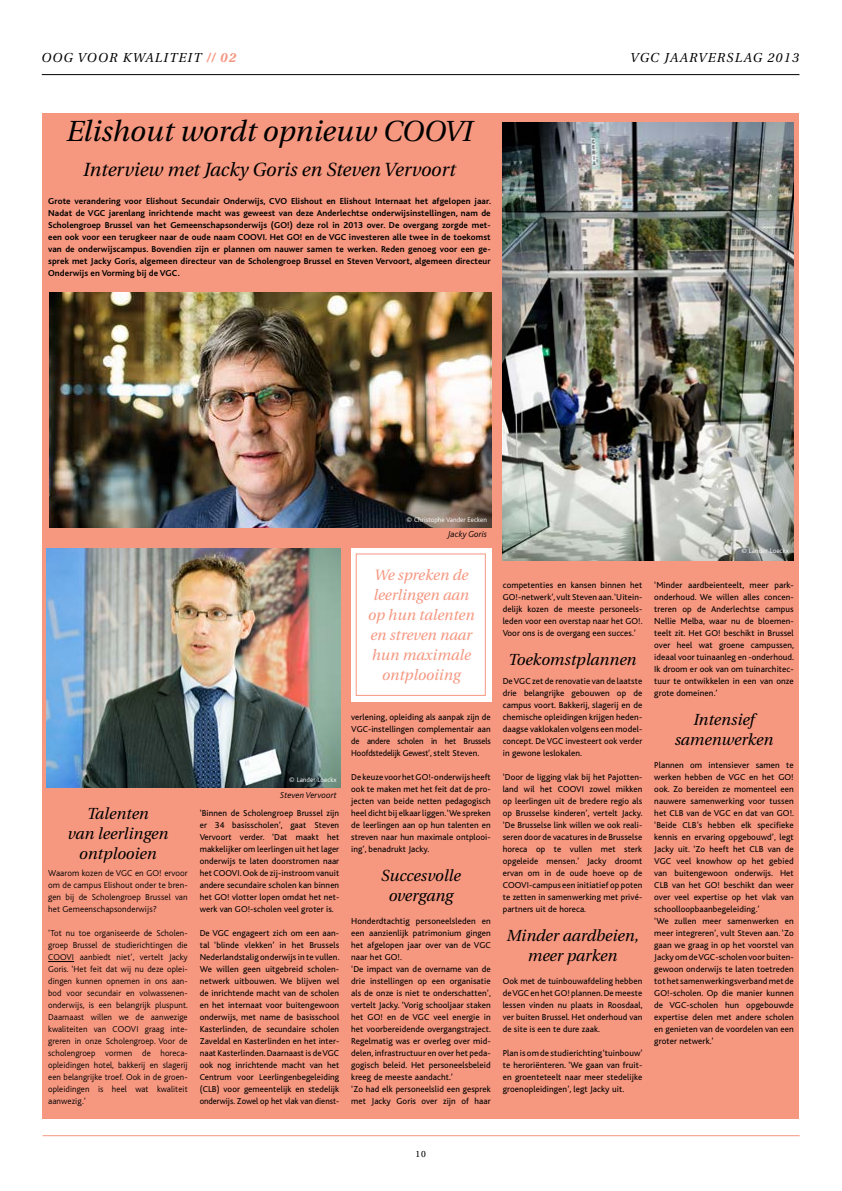
<style>
.page{position:relative;width:842px;height:1191px;background:#fff}
.page>*{position:absolute;margin:0;border:0;box-sizing:border-box;transform-origin:0 0}
.Titel_artikel{font:italic 29px "Utopia";color:#000}
.Ondertitel{font:italic 19px "Utopia";color:#000}
.Tussentitel{font:italic 16px/20px "Utopia";color:#000;text-align:center}
.t1{font:italic 15px/20px "Utopia";color:#f69780;text-align:center}
.t2{font:italic 13px "Utopia";letter-spacing:.1em;color:#000}
.Body_txt_WIT{font:9px/12px "Bliss";letter-spacing:.01em;color:#000;text-align:justify}
.Inleiding{font:700 9px/12px "Bliss";letter-spacing:.01em;color:#000;text-align:justify}
.Body_txt_WIT-2{font:300 9px/12px "Bliss";letter-spacing:.01em;color:#000;text-align:justify}
.Onderschrift{font:italic 300 9px "Bliss";letter-spacing:.01em;color:#000}
.t3{font:9px "Utopia";color:#000}
.Body_txt{font:300 7px "Bliss";letter-spacing:.01em;color:#fff}
.s1{font-weight:700;color:#f69780}
</style>
<div class="page">
<hr style="left:42px;top:74px;width:757px;height:1px;background:#000">
<div style="left:43px;top:113px;width:756px;height:1005px;background:#f69780"></div>
<svg style="left:48px;top:961px;width:26px;height:1px"></svg>
<div style="left:351px;top:548px;width:140px;height:153px;background:#fff"></div>
<div style="left:356px;top:553px;width:130px;height:143px;border:1px solid #f69780"></div>
<hr style="left:43px;top:1135px;width:757px;height:1px;background:#f69780">
<img style="left:49px;top:292px;width:442px;height:235px">
<img style="left:47px;top:548px;width:294px;height:239px">
<img style="left:503px;top:123px;width:291px;height:437px">
<h3 class="t2" style="left:41px;top:51px;width:196px">OOG VOOR KWALITEIT <span class="s1">// 02</span></h3>
<h2 class="Titel_artikel" style="left:66px;top:115px;width:408px">Elishout wordt opnieuw COOVI</h2>
<h3 class="Ondertitel" style="left:83px;top:159px;width:374px">Interview met Jacky Goris en Steven Vervoort</h3>
<p class="Inleiding" style="left:48px;top:195px;width:444px">Grote verandering voor Elishout Secundair Onderwijs, CVO Elishout en Elishout Internaat het afgelopen jaar.<br>Nadat de VGC jarenlang inrichtende macht was geweest van deze Anderlechtse onderwijsinstellingen, nam de Scholengroep Brussel van het Gemeenschapsonderwijs (GO!) deze rol in 2013 over. De overgang zorgde met&shy;een ook voor een terugkeer naar de oude naam COOVI. Het GO! en de VGC investeren alle twee in de toekomst van de onderwijscampus. Bovendien zijn er plannen om nauwer samen te werken. Reden genoeg voor een ge&shy;sprek met Jacky Goris, algemeen directeur van de Scholengroep Brussel en Steven Vervoort, algemeen directeur Onderwijs en Vorming bij de VGC.</p>
<h3 class="t2" style="left:630px;top:51px;width:170px">VGC JAARVERSLAG 2013</h3>
<h4 class="Tussentitel" style="left:67px;top:804px;width:103px">Talenten<br>van leerlingen ontplooien</h4>
<p class="Body_txt_WIT-2" style="left:48px;top:867px;width:141px">Waarom kozen de VGC en GO! ervoor om de campus Elishout onder te bren&shy;gen bij de Scholengroep Brussel van het Gemeenschapsonderwijs?</p>
<p class="Body_txt_WIT-2" style="left:48px;top:927px;width:141px">‘Tot nu toe organiseerde de Scholen&shy;groep Brussel de studierichtingen die COOVI aanbiedt niet’, vertelt Jacky Goris. ‘Het feit dat wij nu deze oplei&shy;dingen kunnen opnemen in ons aan&shy;bod voor secundair en volwassenen&shy;onderwijs, is een belangrijk pluspunt.<br>Daarnaast willen we de aanwezige kwaliteiten van COOVI graag inte&shy;greren in onze Scholengroep. Voor de scholengroep vormen de horeca&shy;opleidingen hotel, bakkerij en slagerij een belangrijke troef. Ook in de groen&shy;opleidingen is heel wat kwaliteit aanwezig.’</p>
<p class="Body_txt" style="left:407px;top:515px;width:82px">© Christophe Vander Eecken</p>
<p class="Onderschrift" style="left:448px;top:529px;width:41px">Jacky Goris</p>
<p class="t1" style="left:368px;top:565px;width:108px">We spreken de leerlingen aan op hun talenten en streven naar hun maximale ontplooiing</p>
<p class="Body_txt" style="left:289px;top:776px;width:49px">© Lander Loeckx</p>
<p class="Onderschrift" style="left:280px;top:790px;width:58px">Steven Vervoort</p>
<p class="Body_txt_WIT" style="left:200px;top:807px;width:141px">‘Binnen de Scholengroep Brussel zijn er 34 basisscholen’, gaat Steven Vervoort verder. ‘Dat maakt het makkelijker om leerlingen uit het lager onderwijs te laten doorstromen naar het COOVI. Ook de zij-instroom vanuit andere secundaire scholen kan binnen het GO! vlotter lopen omdat het net&shy;werk van GO!-scholen veel groter is.</p>
<p class="Body_txt_WIT" style="left:200px;top:927px;width:141px">De VGC engageert zich om een aan&shy;tal ‘blinde vlekken’ in het Brussels Nederlandstalig onderwijs in te vullen.<br>We willen geen uitgebreid scholen&shy;netwerk uitbouwen. We blijven wel de inrichtende macht van de scholen en het internaat voor buitengewoon onderwijs, met name de basisschool Kasterlinden, de secundaire scholen Zaveldal en Kasterlinden en het inter&shy;naat Kasterlinden. Daarnaast is de VGC ook nog inrichtende macht van het Centrum voor Leerlingenbegeleiding (CLB) voor gemeentelijk en stedelijk onderwijs. Zowel op het vlak van dienst-</p>
<p class="Body_txt_WIT" style="left:351px;top:711px;width:141px">verlening, opleiding als aanpak zijn de VGC-instellingen complementair aan de andere scholen in het Brussels Hoofdstedelijk Gewest’, stelt Steven.</p>
<p class="Body_txt_WIT" style="left:351px;top:771px;width:141px">De keuze voor het GO!-onderwijs heeft ook te maken met het feit dat de pro&shy;jecten van beide netten pedagogisch heel dicht bij elkaar liggen. ‘We spreken de leerlingen aan op hun talenten en streven naar hun maximale ontplooi&shy;ing’, benadrukt Jacky.</p>
<h4 class="Tussentitel" style="left:381px;top:865px;width:81px">Succesvolle overgang</h4>
<p class="Body_txt_WIT" style="left:351px;top:915px;width:141px">Honderdtachtig personeelsleden en een aanzienlijk patrimonium gingen het afgelopen jaar over van de VGC naar het GO!.</p>
<p class="Body_txt_WIT" style="left:351px;top:963px;width:141px">‘De impact van de overname van de drie instellingen op een organisatie als de onze is niet te onderschatten’, vertelt Jacky. ‘Vorig schooljaar staken het GO! en de VGC veel energie in het voorbereidende overgangstraject.<br>Regelmatig was er overleg over mid&shy;delen, infrastructuur en over het peda&shy;gogisch beleid. Het personeelsbeleid kreeg de meeste aandacht.’</p>
<p class="Body_txt_WIT" style="left:351px;top:1083px;width:141px">‘Zo had elk personeelslid een gesprek met Jacky Goris over zijn of haar</p>
<p class="Body_txt_WIT" style="left:503px;top:579px;width:141px">competenties en kansen binnen het GO!-netwerk’, vult Steven aan. ‘Uitein&shy;delijk kozen de meeste personeels&shy;leden voor een overstap naar het GO!.<br>Voor ons is de overgang een succes.’</p>
<h4 class="Tussentitel" style="left:508px;top:649px;width:129px">Toekomstplannen</h4>
<p class="Body_txt_WIT" style="left:503px;top:675px;width:141px">De VGC zet de renovatie van de laatste drie belangrijke gebouwen op de campus voort. Bakkerij, slagerij en de chemische opleidingen krijgen heden&shy;daagse vaklokalen volgens een model&shy;concept. De VGC investeert ook verder in gewone leslokalen.</p>
<p class="Body_txt_WIT" style="left:503px;top:771px;width:141px">‘Door de ligging vlak bij het Pajotten&shy;land wil het COOVI zowel mikken op leerlingen uit de bredere regio als op Brusselse kinderen’, vertelt Jacky. ‘De Brusselse link willen we ook reali&shy;seren door de vacatures in de Brusselse horeca op te vullen met sterk opgeleide mensen.’ Jacky droomt ervan om in de oude hoeve op de COOVI-campus een initiatief op poten te zetten in samenwerking met privé&shy;partners uit de horeca.</p>
<h4 class="Tussentitel" style="left:507px;top:925px;width:134px">Minder aardbeien, meer parken</h4>
<p class="Body_txt_WIT" style="left:503px;top:975px;width:141px">Ook met de tuinbouwafdeling hebben de VGC en het GO! plannen. De meeste lessen vinden nu plaats in Roosdaal, ver buiten Brussel. Het onderhoud van de site is een te dure zaak.</p>
<p class="Body_txt_WIT" style="left:503px;top:1047px;width:141px">Plan is om de studierichting ‘tuinbouw’ te heroriënteren. ‘We gaan van fruit&shy;en groenteteelt naar meer stedelijke groenopleidingen’, legt Jacky uit.</p>
<p class="Body_txt" style="left:741px;top:547px;width:49px">© Lander Loeckx</p>
<p class="Body_txt_WIT" style="left:654px;top:579px;width:141px">‘Minder aardbeienteelt, meer park&shy;onderhoud. We willen alles concen&shy;treren op de Anderlechtse campus Nellie Melba, waar nu de bloemen&shy;teelt zit. Het GO! beschikt in Brussel over heel wat groene campussen, ideaal voor tuinaanleg en -onderhoud.<br>Ik droom er ook van om tuinarchitec&shy;tuur te ontwikkelen in een van onze grote domeinen.’</p>
<h4 class="Tussentitel" style="left:675px;top:709px;width:100px">Intensief samenwerken</h4>
<p class="Body_txt_WIT" style="left:654px;top:759px;width:141px">Plannen om intensiever samen te werken hebben de VGC en het GO! ook. Zo bereiden ze momenteel een nauwere samenwerking voor tussen het CLB van de VGC en dat van GO!. ‘Beide CLB’s hebben elk specifieke kennis en ervaring opgebouwd’, legt Jacky uit. ‘Zo heeft het CLB van de VGC veel knowhow op het gebied van buitengewoon onderwijs. Het CLB van het GO! beschikt dan weer over veel expertise op het vlak van schoolloopbaanbegeleiding.’</p>
<p class="Body_txt_WIT" style="left:654px;top:915px;width:141px">‘We zullen meer samenwerken en meer integreren’, vult Steven aan. ‘Zo gaan we graag in op het voorstel van Jacky om de VGC-scholen voor buiten&shy;gewoon onderwijs te laten toetreden tot het samenwerkingsverband met de GO!-scholen. Op die manier kunnen de VGC-scholen hun opgebouwde expertise delen met andere scholen en genieten van de voordelen van een groter netwerk.’</p>
<p class="t3" style="left:415px;top:1148px;width:12px">10</p>
</div>
